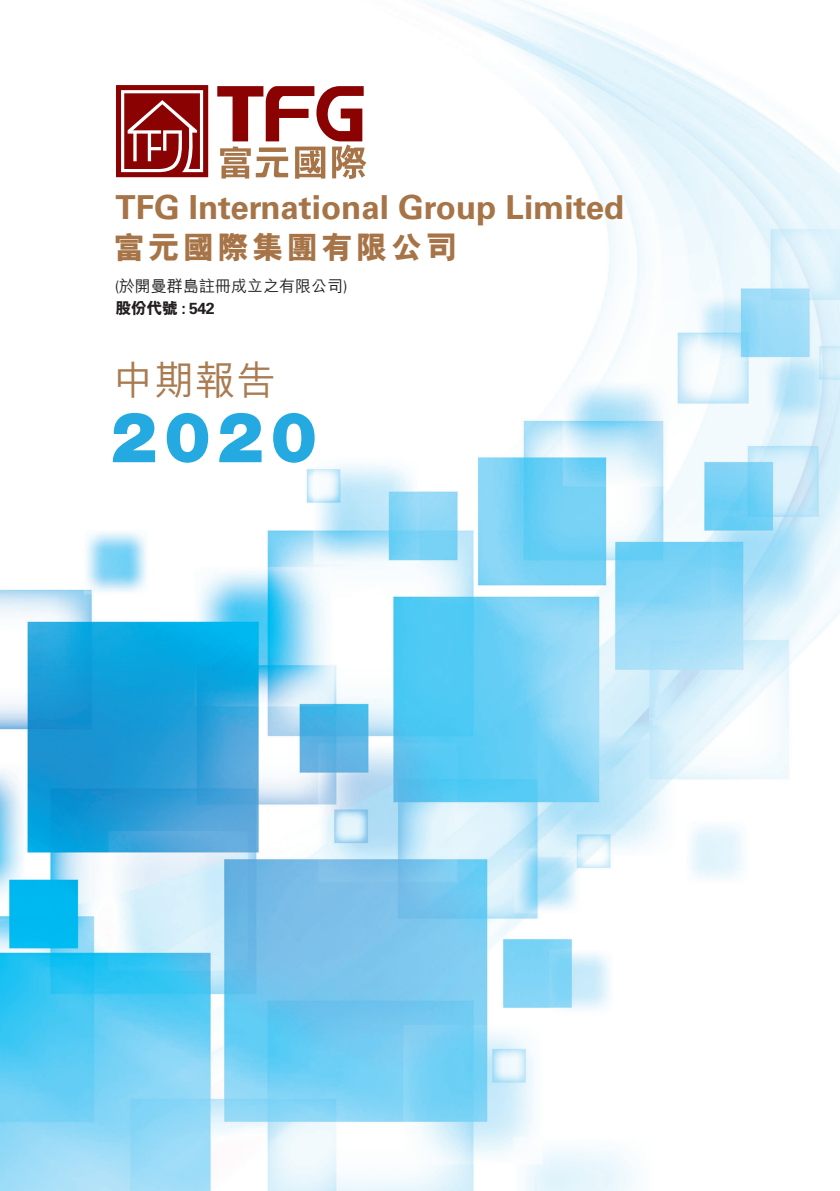
<style>
.page{position:relative;width:840px;height:1191px;background:#fff}
.page>*{position:absolute;margin:0;border:0;box-sizing:border-box;transform-origin:0 0}
.t1{font:900 70px "Helvetica Neue LT Std";color:#24aae1}
.t2{font:40px "M Hei HK Medium E Ten B5 H";color:#a97b50}
.t3{font:700 33px "Univers LT Std";color:#a67447}
.t4{font:31.4px "M Hei HK Xbold E Ten B5 H";letter-spacing:.1em;color:#a67447}
.t5{font:16px "M Hei HK Medium E Ten B5 H";color:#231f20}
.t6{font:16px "M Hei HK Xbold E Ten B5 H";color:#231f20}
.s1{font-family:"Univers LT Std";font-weight:300}
.s2{font-family:"Univers LT Std";font-weight:700}
</style>
<div class="page">
<img style="left:0;top:0;width:839px;height:1191px">
<svg style="left:116px;top:85px;width:92px;height:92px"></svg>
<svg style="left:217px;top:86px;width:149px;height:93px"></svg>
<p class="t3" style="left:115px;top:188px;width:510px">TFG International Group Limited</p>
<p class="t4" style="left:113px;top:236px;width:345px">富元國際集團有限公司</p>
<p class="t5" style="left:115px;top:280px;width:234px"><span class="s1">(</span>於開曼群島註冊成立之有限公司<span class="s1">(</span></p>
<p class="t6" style="left:115px;top:302px;width:101px">股份代號 <span class="s2">: 542</span></p>
<p class="t2" style="left:113px;top:365px;width:164px">中期報告</p>
<h1 class="t1" style="left:110px;top:397px;width:208px">2020</h1>
</div>
